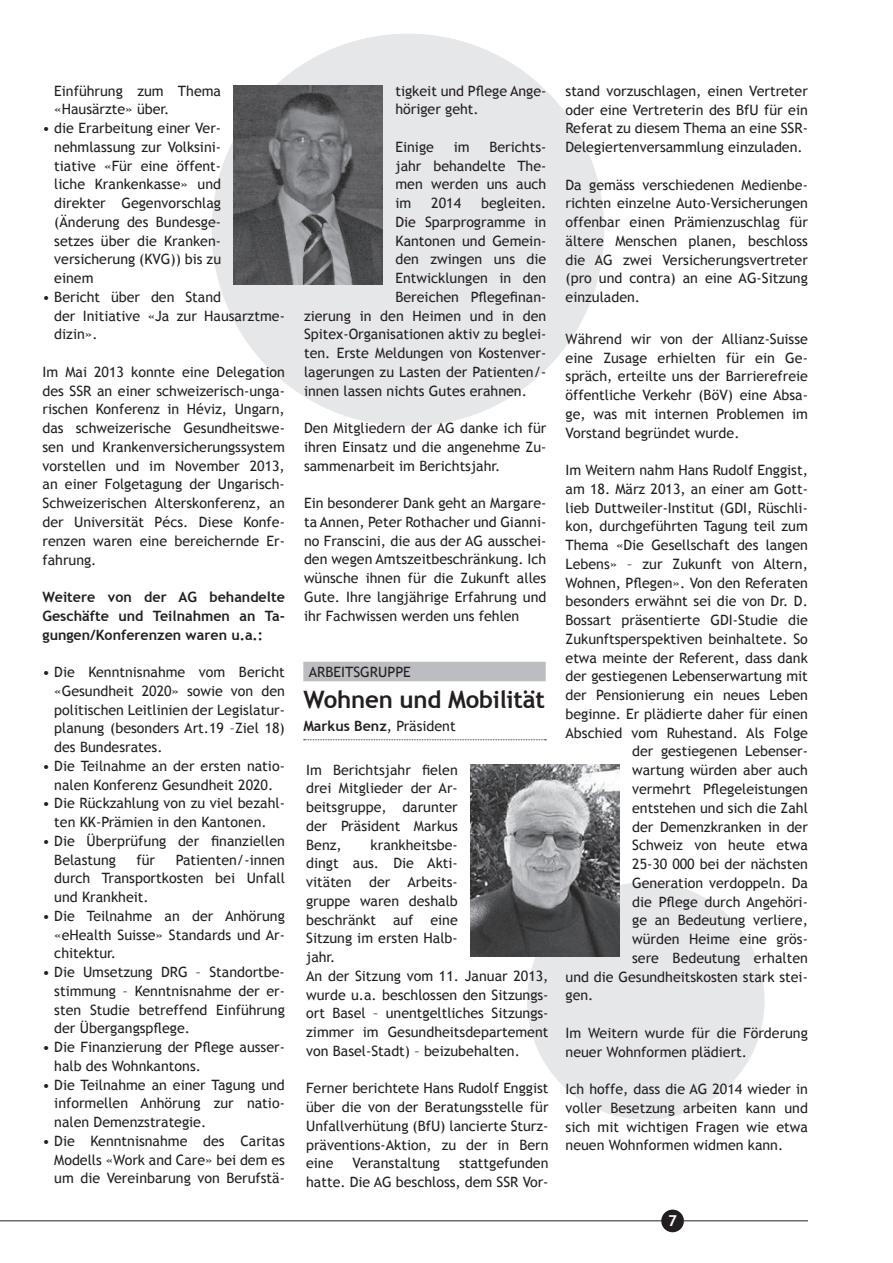
<style>
.page{position:relative;width:893px;height:1263px;background:#fff}
.page>*{position:absolute;margin:0;border:0;box-sizing:border-box;transform-origin:0 0}
.t1{font:700 24px "Trebuchet MS";letter-spacing:-.01em;color:#231f20}
.t2{font:700 15px "Trebuchet MS";color:#fff}
.t3{font:14.25px/18.8px "Trebuchet MS";color:#231f20;text-align:justify}
.t4{font:700 14.25px/18.8px "Trebuchet MS";color:#231f20;text-align:justify}
.s1{font-weight:400}
</style>
<div class="page">
<div style="left:212px;top:34px;width:392px;height:392px;background:#e6e7e9;border-radius:50%"></div>
<div style="left:527px;top:882px;width:238px;height:237px;background:#e6e7e9;border-radius:50%"></div>
<hr style="left:0;top:1220px;width:808px;height:1px;background:#231f20">
<div style="left:661px;top:1209px;width:23px;height:23px;background:#231f20;border-radius:50%"></div>
<img style="left:234px;top:85px;width:149px;height:200px">
<img style="left:471px;top:764px;width:148px;height:193px">
<div style="left:303px;top:662px;width:243px;height:19px;background:#bcbdc0"></div>
<svg style="left:304px;top:739px;width:242px;height:1px"></svg>
<p class="t3" style="left:54px;top:81px;width:168px">Einführung zum Thema «Hausärzte» über.</p>
<p class="t3" style="left:54px;top:119px;width:168px;text-indent:-12px">• die Erarbeitung einer Ver&shy;nehmlassung zur Volksini&shy;tiative «Für eine öffent&shy;liche Krankenkasse» und direkter Gegenvorschlag (Änderung des Bundesge&shy;setzes über die Kranken&shy;versicherung (KVG)) bis zu einem</p>
<p class="t3" style="left:54px;top:288px;width:232px;text-align:left;text-indent:-12px">• Bericht über den Stand<br>der Initiative «Ja zur Hausarztme&shy;dizin».</p>
<p class="t3" style="left:43px;top:363px;width:244px">Im Mai 2013 konnte eine Delegation des SSR an einer schweizerisch-unga&shy;rischen Konferenz in Héviz, Ungarn, das schweizerische Gesundheitswe&shy;sen und Krankenversicherungssystem vorstellen und im November 2013, an einer Folgetagung der Ungarisch-Schweizerischen Alterskonferenz, an der Universität Pécs. Diese Konfe&shy;renzen waren eine bereichernde Er&shy;fahrung.</p>
<p class="t4" style="left:43px;top:588px;width:244px">Weitere von der AG behandelte Geschäfte und Teilnahmen an Ta&shy;gungen/Konferenzen waren u.a.:</p>
<p class="t3" style="left:54px;top:663px;width:232px;text-indent:-12px">• Die Kenntnisnahme vom Bericht «Gesundheit 2020» sowie von den politischen Leitlinien der Legislatur&shy;planung (besonders Art.19 –Ziel 18) des Bundesrates.</p>
<p class="t3" style="left:43px;top:756px;width:244px;text-align:center">• Die Teilnahme an der ersten natio&shy;nalen Konferenz Gesundheit 2020.</p>
<p class="t3" style="left:43px;top:794px;width:244px;text-align:center">• Die Rückzahlung von zu viel bezahl&shy;ten KK-Prämien in den Kantonen.</p>
<p class="t3" style="left:54px;top:832px;width:232px;text-indent:-12px">• Die Überprüfung der finanziellen<br>Belastung</p>
<p class="t3" style="left:137px;top:850px;width:20px">für</p>
<p class="t3" style="left:54px;top:850px;width:232px;text-indent:121px">Patienten/-innen durch Transportkosten bei Unfall und Krankheit.</p>
<p class="t3" style="left:54px;top:907px;width:232px;text-indent:-12px">• Die Teilnahme an der Anhörung «eHealth Suisse» Standards und Ar&shy;chitektur.</p>
<p class="t3" style="left:54px;top:963px;width:232px;text-indent:-12px">• Die Umsetzung DRG – Standortbe&shy;stimmung – Kenntnisnahme der er&shy;sten Studie betreffend Einführung der übergangspflege.</p>
<p class="t3" style="left:54px;top:1038px;width:232px;text-indent:-12px">• Die Finanzierung der Pflege ausser&shy;halb des Wohnkantons.</p>
<p class="t3" style="left:54px;top:1075px;width:232px;text-indent:-12px">• Die Teilnahme an einer Tagung und informellen Anhörung zur natio&shy;nalen Demenzstrategie.</p>
<p class="t3" style="left:54px;top:1132px;width:232px;text-indent:-12px">• Die Kenntnisnahme des Caritas Modells «Work and Care» bei dem es um die Vereinbarung von Berufstä-</p>
<p class="t3" style="left:395px;top:81px;width:152px">tigkeit und Pflege Ange&shy;höriger geht.</p>
<p class="t3" style="left:395px;top:138px;width:40px">Einige</p>
<p class="t3" style="left:454px;top:138px;width:17px">im</p>
<p class="t3" style="left:395px;top:138px;width:152px;text-indent:94px">Berichts&shy;jahr behandelte The&shy;men werden uns auch im</p>
<p class="t3" style="left:431px;top:194px;width:31px">2014</p>
<p class="t3" style="left:481px;top:194px;width:67px">begleiten.</p>
<p class="t3" style="left:395px;top:213px;width:152px">Die Sparprogramme in</p>
<p class="t3" style="left:395px;top:231px;width:152px">Kantonen und Gemein-</p>
<p class="t3" style="left:395px;top:250px;width:152px">den zwingen uns die</p>
<p class="t3" style="left:395px;top:269px;width:152px">Entwicklungen in den</p>
<p class="t3" style="left:395px;top:288px;width:152px">Bereichen Pflegefinan-</p>
<p class="t3" style="left:304px;top:306px;width:244px">zierung in den Heimen und in den</p>
<p class="t3" style="left:304px;top:325px;width:244px">Spitex-Organisationen aktiv zu beglei-</p>
<p class="t3" style="left:304px;top:344px;width:244px">ten. Erste Meldungen von Kostenver-</p>
<p class="t3" style="left:304px;top:363px;width:244px">lagerungen zu Lasten der Patienten/-</p>
<p class="t3" style="left:304px;top:381px;width:224px">innen lassen nichts Gutes erahnen.</p>
<p class="t3" style="left:304px;top:419px;width:244px">Den Mitgliedern der AG danke ich für ihren Einsatz und die angenehme Zu&shy;sammenarbeit im Berichtsjahr.</p>
<p class="t3" style="left:304px;top:494px;width:244px">Ein besonderer Dank geht an Margare&shy;ta Annen, Peter Rothacher und Gianni&shy;no Franscini, die aus der AG ausschei&shy;den wegen Amtszeitbeschränkung. Ich wünsche ihnen für die Zukunft alles Gute. Ihre langjährige Erfahrung und ihr Fachwissen werden uns fehlen</p>
<p class="t3" style="left:309px;top:662px;width:18px">Arbeitsgruppe</p>
<h1 class="t1" style="left:303px;top:684px;width:243px">Wohnen und Mobilität</h1>
<p class="t4" style="left:303px;top:716px;width:154px">Markus Benz<span class="s1">, Präsident</span></p>
<p class="t3" style="left:306px;top:760px;width:153px">Im Berichtsjahr fielen drei Mitglieder der Ar&shy;beitsgruppe, darunter der Präsident Markus Benz,</p>
<p class="t3" style="left:306px;top:835px;width:244px;text-align:left;text-indent:64px">krankheitsbe-<br>dingt aus. Die Akti-<br>vitäten der Arbeits-<br>gruppe waren deshalb<br>beschränkt auf eine<br>Sitzung im ersten Halb-<br>jahr.<br>An der Sitzung vom 11. Januar 2013, wurde u.a. beschlossen den Sitzungs&shy;ort Basel – unentgeltliches Sitzungs&shy;zimmer im Gesundheitsdepartement von Basel-Stadt) – beizubehalten.</p>
<p class="t3" style="left:306px;top:1079px;width:244px">Ferner berichtete Hans Rudolf Enggist über die von der Beratungsstelle für Unfallverhütung (BfU) lancierte Sturz&shy;präventions-Aktion, zu der in Bern eine</p>
<p class="t3" style="left:306px;top:1154px;width:244px;text-align:right">stattgefunden<br>hatte. Die AG beschloss, dem SSR Vor-</p>
<p class="t3" style="left:353px;top:1154px;width:89px">Veranstaltung</p>
<p class="t3" style="left:566px;top:82px;width:244px">stand vorzuschlagen, einen Vertreter oder eine Vertreterin des BfU für ein Referat zu diesem Thema an eine SSR-Delegiertenversammlung einzuladen.</p>
<p class="t3" style="left:566px;top:175px;width:244px">Da gemäss verschiedenen Medienbe&shy;richten einzelne Auto-Versicherungen offenbar einen Prämienzuschlag für ältere Menschen planen, beschloss die AG zwei Versicherungsvertreter (pro und contra) an eine AG-Sitzung einzuladen.</p>
<p class="t3" style="left:566px;top:330px;width:244px">Während wir von der Allianz-Suisse eine Zusage erhielten für ein Ge&shy;spräch, erteilte uns der Barrierefreie öffentliche Verkehr (BöV) eine Absa&shy;ge, was mit internen Problemen im Vorstand begründet wurde.</p>
<p class="t3" style="left:566px;top:461px;width:244px">Im Weitern nahm Hans Rudolf Enggist,</p>
<p class="t3" style="left:566px;top:480px;width:244px">am 18. März 2013, an einer am Gott-</p>
<p class="t3" style="left:566px;top:498px;width:244px">lieb Duttweiler-Institut (GDI, Rüschli-</p>
<p class="t3" style="left:566px;top:517px;width:244px">kon, durchgeführten Tagung teil zum</p>
<p class="t3" style="left:566px;top:536px;width:244px">Thema «Die Gesellschaft des langen</p>
<p class="t3" style="left:566px;top:555px;width:244px">Lebens» – zur Zukunft von Altern,</p>
<p class="t3" style="left:566px;top:573px;width:244px">Wohnen, Pflegen». Von den Referaten</p>
<p class="t3" style="left:566px;top:592px;width:244px">besonders erwähnt sei die von Dr. D.</p>
<p class="t3" style="left:566px;top:611px;width:244px">Bossart präsentierte GDI-Studie die</p>
<p class="t3" style="left:566px;top:630px;width:244px">Zukunftsperspektiven beinhaltete. So</p>
<p class="t3" style="left:566px;top:648px;width:244px">etwa meinte der Referent, dass dank</p>
<p class="t3" style="left:566px;top:667px;width:244px">der gestiegenen Lebenserwartung mit</p>
<p class="t3" style="left:566px;top:686px;width:244px">der Pensionierung ein neues Leben</p>
<p class="t3" style="left:566px;top:705px;width:244px">beginne. Er plädierte daher für einen</p>
<p class="t3" style="left:566px;top:723px;width:244px">Abschied vom Ruhestand. Als Folge</p>
<p class="t3" style="left:632px;top:742px;width:177px">der gestiegenen Lebenser-</p>
<p class="t3" style="left:632px;top:761px;width:177px">wartung würden aber auch</p>
<p class="t3" style="left:632px;top:780px;width:177px">vermehrt Pflegeleistungen</p>
<p class="t3" style="left:632px;top:798px;width:177px">entstehen und sich die Zahl</p>
<p class="t3" style="left:632px;top:817px;width:177px">der Demenzkranken in der</p>
<p class="t3" style="left:632px;top:836px;width:177px">Schweiz von heute etwa</p>
<p class="t3" style="left:632px;top:855px;width:177px">25-30 000 bei der nächsten</p>
<p class="t3" style="left:632px;top:873px;width:177px">Generation verdoppeln. Da</p>
<p class="t3" style="left:632px;top:892px;width:177px">die Pflege durch Angehöri-</p>
<p class="t3" style="left:632px;top:911px;width:177px">ge an Bedeutung verliere,</p>
<p class="t3" style="left:632px;top:930px;width:177px">würden Heime eine grös-</p>
<p class="t3" style="left:632px;top:948px;width:177px">sere Bedeutung erhalten</p>
<p class="t3" style="left:566px;top:967px;width:244px">und die Gesundheitskosten stark stei-</p>
<p class="t3" style="left:566px;top:986px;width:29px">gen.</p>
<p class="t3" style="left:566px;top:1023px;width:244px">Im Weitern wurde für die Förderung neuer Wohnformen plädiert.</p>
<p class="t3" style="left:566px;top:1080px;width:244px">Ich hoffe, dass die AG 2014 wieder in voller Besetzung arbeiten kann und sich mit wichtigen Fragen wie etwa neuen Wohnformen widmen kann.</p>
<p class="t2" style="left:668px;top:1211px;width:10px">7</p>
</div>
